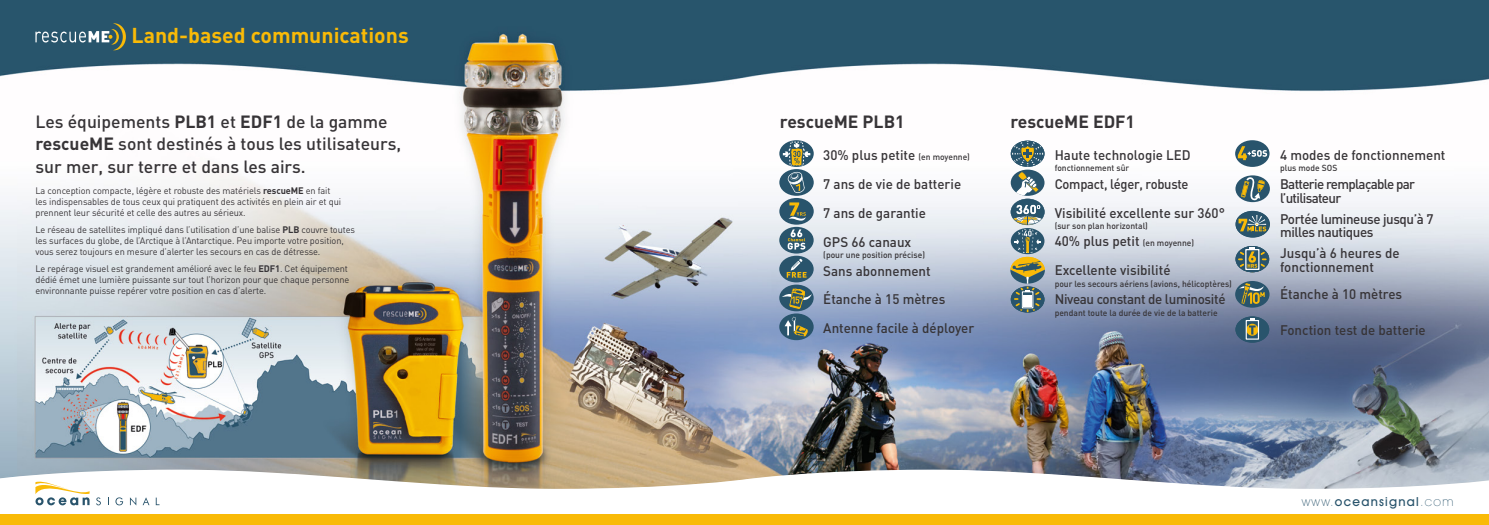
<style>
.page{position:relative;width:1489px;height:525px;background:#fff}
.page>*{position:absolute;margin:0;border:0;box-sizing:border-box;transform-origin:0 0}
.t1{font:700 21.25px "DIN";color:#f9ba07}
.t2{font:500 17.5px/22.5px "DIN";color:#373437}
.t3{font:700 17.5px "DIN";color:#373437}
.t4{font:500 13.75px/28.9px "DIN";color:#373437}
.t5{font:500 13.75px/21px "DIN";letter-spacing:-.03em;color:#373437}
.t6{font:500 13.75px/28.9px "DIN";letter-spacing:-.05em;color:#373437}
.t7{font:500 12.5px "Avant Garde IT Cby BT";letter-spacing:.1em;color:#29546c}
.t8{font:9.38px/11.2px "DIN";letter-spacing:-.01em;color:#373437}
.t9{font:500 8.75px "DIN";color:#373437}
.s1{font-weight:700}
.s2{font-size:8.75px}
.s3{font-weight:200}
</style>
<div class="page">
<img style="left:0;top:0;width:1488px;height:469px">
<svg style="left:0;top:469px;width:1488px;height:37px"></svg>
<div style="left:0;top:514px;width:1488px;height:10px;background:#f9ba07"></div>
<svg style="left:1235px;top:316px;width:34px;height:26px"></svg>
<svg style="left:1234px;top:281px;width:35px;height:26px"></svg>
<svg style="left:1238px;top:282px;width:26px;height:22px"></svg>
<svg style="left:1235px;top:175px;width:34px;height:27px"></svg>
<svg style="left:1240px;top:177px;width:24px;height:23px"></svg>
<svg style="left:1235px;top:211px;width:34px;height:26px"></svg>
<svg style="left:1235px;top:246px;width:34px;height:26px"></svg>
<svg style="left:1234px;top:140px;width:35px;height:27px"></svg>
<svg style="left:1237px;top:146px;width:29px;height:14px"></svg>
<svg style="left:1010px;top:140px;width:34px;height:172px"></svg>
<div style="left:779px;top:198px;width:34px;height:26px;background:#29546c;border-radius:50%"></div>
<svg style="left:788px;top:202px;width:18px;height:19px"></svg>
<div style="left:779px;top:227px;width:34px;height:26px;background:#29546c;border-radius:50%"></div>
<svg style="left:787px;top:229px;width:18px;height:20px"></svg>
<svg style="left:779px;top:169px;width:34px;height:27px"></svg>
<svg style="left:779px;top:255px;width:34px;height:27px"></svg>
<svg style="left:786px;top:259px;width:20px;height:18px"></svg>
<svg style="left:779px;top:140px;width:34px;height:27px"></svg>
<svg style="left:783px;top:137px;width:26px;height:56px"></svg>
<svg style="left:779px;top:284px;width:34px;height:27px"></svg>
<div style="left:779px;top:313px;width:34px;height:27px;background:#29546c;border-radius:50%"></div>
<svg style="left:775px;top:284px;width:36px;height:75px"></svg>
<svg style="left:35px;top:23px;width:91px;height:27px;background:#4f7079"></svg>
<svg style="left:96px;top:497px;width:5px;height:8px"></svg>
<svg style="left:115px;top:497px;width:8px;height:8px"></svg>
<svg style="left:130px;top:497px;width:6px;height:8px"></svg>
<svg style="left:143px;top:497px;width:6px;height:8px"></svg>
<svg style="left:156px;top:497px;width:3px;height:8px"></svg>
<svg style="left:35px;top:479px;width:55px;height:26px"></svg>
<h1 class="t1" style="left:131px;top:21px;width:279px">Land-based communications</h1>
<h2 class="t2" style="left:35px;top:109px;width:367px">Les équipements <span class="s1">PLB1</span> et <span class="s1">EDF1</span> de la gamme <span class="s1">rescueME</span> sont destinés à tous les utilisateurs, sur mer, sur terre et dans les airs.</h2>
<p class="t8" style="left:35px;top:184px;width:307px">La conception compacte, légère et robuste des matériels <span class="s1">rescueME</span> en fait les indispensables de tous ceux qui pratiquent des activités en plein air et qui prennent leur sécurité et celle des autres au sérieux.</p>
<p class="t8" style="left:35px;top:223px;width:321px">Le réseau de satellites impliqué dans l’utilisation d’une balise <span class="s1">PLB</span> couvre toutes les surfaces du globe, de l’Arctique à l’Antarctique. Peu importe votre position, vous serez toujours en mesure d’alerter les secours en cas de détresse.</p>
<p class="t8" style="left:35px;top:263px;width:315px">Le repérage visuel est grandement amélioré avec le feu <span class="s1">EDF1</span>. Cet équipement dédié émet une lumière puissante sur tout l’horizon pour que chaque personne environnante puisse repérer votre position en cas d’alerte.</p>
<h2 class="t3" style="left:780px;top:110px;width:126px">rescueME PLB1</h2>
<h3 class="t4" style="left:823px;top:140px;width:152px">30% plus petite <span class="s2">(en moyenne)<br></span>7 ans de vie de batterie<br>7 ans de garantie<br>GPS 66 canaux<br>Sans abonnement<br>Étanche à 15 mètres<br>Antenne facile à déployer</h3>
<p class="t9" style="left:823px;top:248px;width:103px">(pour une position précise)</p>
<h2 class="t3" style="left:1010px;top:110px;width:126px">rescueME EDF1</h2>
<h3 class="t4" style="left:1054px;top:140px;width:172px">Haute technologie LED<br>Compact, léger, robuste<br>Visibilité excellente sur 360°<br>40% plus petit <span class="s2">(en moyenne)<br></span>Excellente visibilité<br>Niveau constant de luminosité</h3>
<p class="t9" style="left:1054px;top:162px;width:76px">fonctionnement sûr</p>
<p class="t9" style="left:1054px;top:219px;width:95px">(sur son plan horizontal)</p>
<p class="t9" style="left:1054px;top:277px;width:179px">pour les secours aériens (avions, hélicoptères)</p>
<p class="t9" style="left:1054px;top:307px;width:164px">pendant toute la durée de vie de la batterie</p>
<h3 class="t6" style="left:1279px;top:140px;width:167px">4 modes de fonctionnement<br>Batterie remplaçable par</h3>
<h3 class="t5" style="left:1279px;top:186px;width:155px">l’utilisateur<br>Portée lumineuse jusqu’à 7</h3>
<h3 class="t5" style="left:1279px;top:221px;width:121px">milles nautiques<br>Jusqu’à 6 heures de</h3>
<h3 class="t4" style="left:1279px;top:253px;width:124px;line-height:27.2px">fonctionnement<br>Étanche à 10 mètres</h3>
<h3 class="t4" style="left:1279px;top:314px;width:147px">Fonction test de batterie</h3>
<p class="t9" style="left:1279px;top:162px;width:59px">plus mode SOS</p>
<h3 class="t7" style="left:1301px;top:494px;width:153px"><span class="s3">www.</span>oceansignal<span class="s3">.com</span></h3>
</div>
